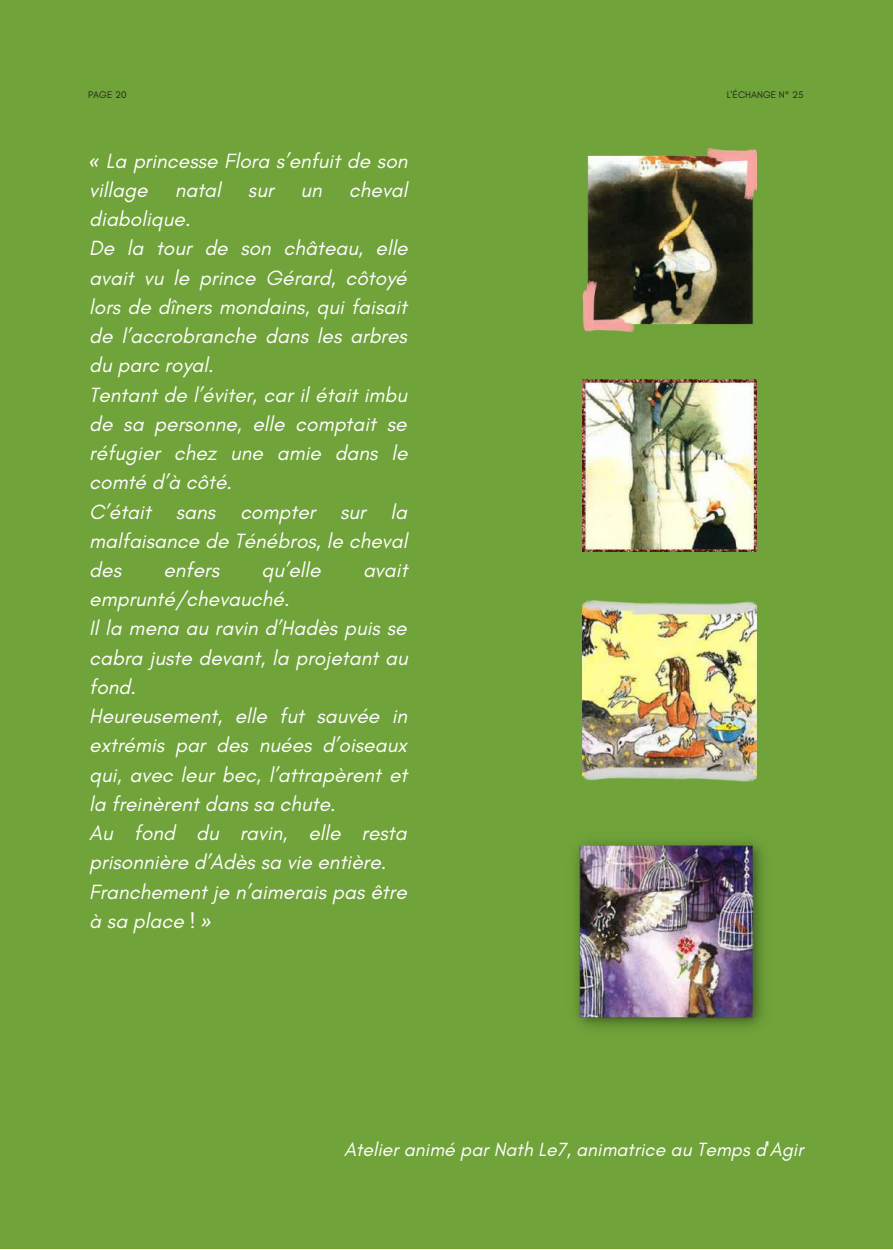
<style>
.page{position:relative;width:893px;height:1250px;background:#fff}
.page>*{position:absolute;margin:0;border:0;box-sizing:border-box;transform-origin:0 0}
.t1{font:italic 21px/29.2px "Glacial Indifference";color:#fff}
.t2{font:italic 19.5px "Glacial Indifference";color:#fff}
.t3{font:9.75px "Glacial Indifference";color:#222220}
.s1{font-family:"Noto Sans"}
</style>
<div class="page">
<div style="left:0;top:0;width:892px;height:1249px;background:#70a33a"></div>
<img style="left:582px;top:149px;width:174px;height:183px">
<img style="left:582px;top:380px;width:174px;height:172px">
<img style="left:582px;top:600px;width:174px;height:181px">
<img style="left:576px;top:842px;width:187px;height:186px">
<p class="t3" style="left:88px;top:89px;width:40px">PAGE 20</p>
<p class="t1" style="left:89px;top:146px;width:320px"><span class="s1">«</span> La princesse Flora s’enfuit de son village</p>
<p class="t1" style="left:175px;top:175px;width:48px">natal</p>
<p class="t1" style="left:248px;top:175px;width:27px">sur</p>
<p class="t1" style="left:300px;top:175px;width:23px">un</p>
<p class="t1" style="left:349px;top:175px;width:60px">cheval</p>
<p class="t1" style="left:89px;top:204px;width:320px">diabolique.<br>De la tour de son château, elle avait vu le prince Gérard, côtoyé lors de dîners mondains, qui faisait de l’accrobranche dans les arbres du parc royal.<br>Tentant de l’éviter, car il était imbu de sa personne, elle comptait se réfugier chez une amie dans le comté d’à côté.<br>C’était sans compter sur la malfaisance de Ténébros, le cheval des</p>
<p class="t1" style="left:163px;top:555px;width:57px">enfers</p>
<p class="t1" style="left:261px;top:555px;width:60px">qu’elle</p>
<p class="t1" style="left:363px;top:555px;width:46px">avait</p>
<p class="t1" style="left:89px;top:584px;width:320px">emprunté/chevauché.<br>Il la mena au ravin d’Hadès puis se cabra juste devant, la projetant au fond.<br>Heureusement, elle fut sauvée in extrémis par des nuées d’oiseaux qui, avec leur bec, l’attrapèrent et la freinèrent dans sa chute.<br>Au fond du ravin, elle resta prisonnière d’Adès sa vie entière.<br>Franchement je n’aimerais pas être à sa place ! <span class="s1">»</span></p>
<p class="t3" style="left:726px;top:89px;width:78px">L'ÉCHANGE N° 25</p>
<p class="t2" style="left:344px;top:1137px;width:461px">Atelier animé par Nath Le7, animatrice au Temps d'Agir</p>
</div>
